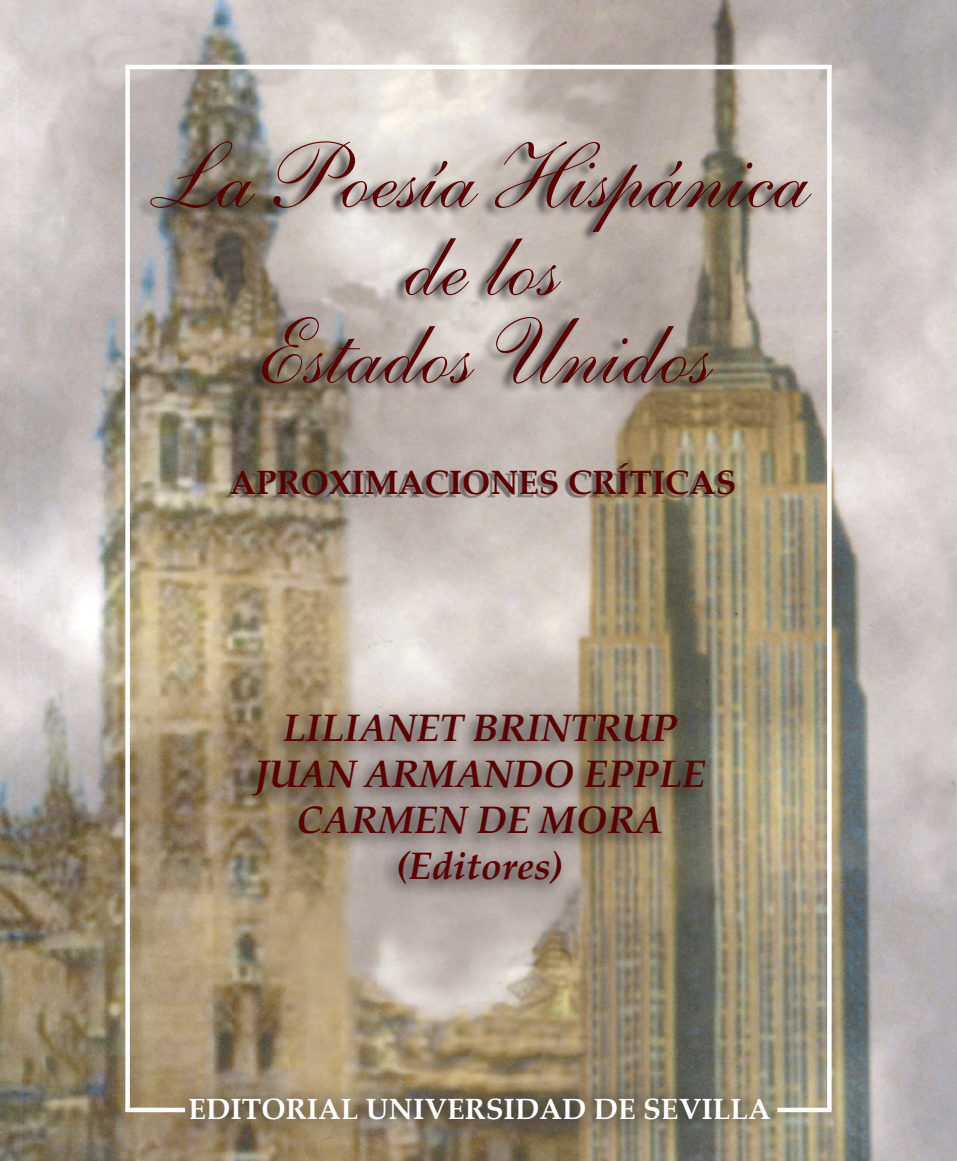
<style>
.page{position:relative;width:957px;height:1161px;background:#fff}
.page>*{position:absolute;margin:0;border:0;box-sizing:border-box;transform-origin:0 0}
.t1{font:94.5px/87.8px "Shelley LT Std Script";color:#590002;text-align:center}
.t2{font:italic 700 38.25px/45.9px "Palatino Linotype";color:#590002;text-align:center}
.t3{font:700 33.75px "Palatino Linotype";color:#590002}
.t4{font:700 29.25px "Palatino Linotype";color:#fff}
</style>
<div class="page">
<img style="left:0;top:0;width:957px;height:1161px">
<svg style="left:136px;top:138px;width:675px;height:256px;background:#a9a096"></svg>
<svg style="left:170px;top:1078px;width:618px;height:62px;background:#84775f"></svg>
<hr style="left:128px;top:65px;width:703px;height:4px;background:#fff">
<div style="left:125px;top:65px;width:5px;height:1045px;background:#fff"></div>
<svg style="left:827px;top:69px;width:4px;height:1039px"></svg>
<hr style="left:777px;top:1108px;width:54px;height:4px;background:#fff">
<hr style="left:125px;top:1108px;width:60px;height:4px;background:#fff">
<div style="left:226px;top:465px;width:504px;height:32px;background:#231f20;opacity:.47"></div>
<svg style="left:233px;top:706px;width:479px;height:196px;background:#938777"></svg>
<h1 class="t1" style="left:153px;top:135px;width:658px">La Poesía Hispánica de los<br>Estados Unidos</h1>
<p class="t3" style="left:230px;top:458px;width:508px">APROXIMACIONES CRÍTICAS</p>
<p class="t2" style="left:254px;top:703px;width:453px">LILIANET BRINTRUP<br>JUAN ARMANDO EPPLE<br>CARMEN DE MORA (Editores)</p>
<p class="t4" style="left:188px;top:1088px;width:584px">EDITORIAL UNIVERSIDAD DE SEVILLA</p>
</div>
